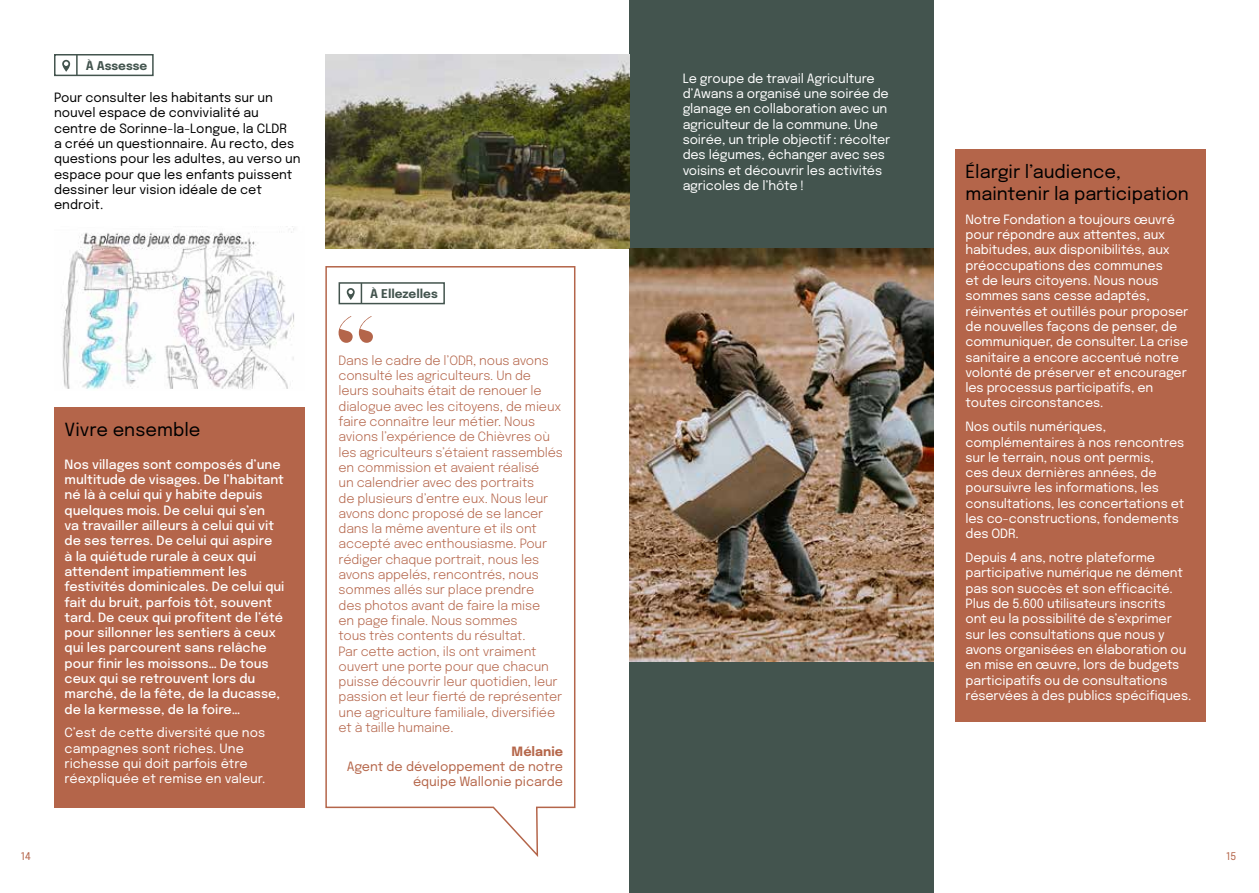
<style>
.page{position:relative;width:1259px;height:893px;background:#fff}
.page>*{position:absolute;margin:0;border:0;box-sizing:border-box;transform-origin:0 0}
.t1{font:18px/21.6px "Epilogue";color:#000}
.t2{font:12.75px/15.3px "Epilogue";letter-spacing:-.01em;color:#fff}
.t3{font:12.75px/15.3px "Epilogue";letter-spacing:-.01em;color:#b4654a}
.t4{font:500 12.75px/15.3px "Epilogue";color:#fff}
.t5{font:12.75px/15.3px "Epilogue";color:#000}
.t6{font:12.75px/15.3px "Epilogue";color:#b5664a;text-align:right}
.t7{font:700 12.75px "Epilogue";color:#b5664a}
.t8{font:700 12px "Epilogue";color:#43544e}
.t9{font:10.5px "Epilogue";color:#b4654a}
</style>
<div class="page">
<div style="left:54px;top:407px;width:250px;height:401px;background:#b4654a"></div>
<div style="left:955px;top:149px;width:250px;height:573px;background:#b4654a"></div>
<svg style="left:325px;top:266px;width:251px;height:591px"></svg>
<div style="left:629px;top:0;width:304px;height:893px;background:#43544e"></div>
<img style="left:325px;top:54px;width:304px;height:194px">
<img style="left:629px;top:248px;width:304px;height:413px">
<svg style="left:338px;top:316px;width:35px;height:27px"></svg>
<img style="left:62px;top:228px;width:232px;height:161px">
<div style="left:54px;top:54px;width:100px;height:22px;background:#fff;border:2px solid #43544e"></div>
<hr style="left:76px;top:55px;width:2px;height:20px;background:#43544e">
<svg style="left:62px;top:60px;width:8px;height:12px"></svg>
<div style="left:338px;top:282px;width:107px;height:22px;background:#fff;border:2px solid #43544e"></div>
<svg style="left:361px;top:283px;width:1px;height:21px"></svg>
<svg style="left:347px;top:288px;width:8px;height:12px"></svg>
<p class="t8" style="left:86px;top:57px;width:63px">À Assesse</p>
<p class="t5" style="left:54px;top:89px;width:248px">Pour consulter les habitants sur un nouvel espace de convivialité au centre de Sorinne-la-Longue, la CLDR<br>a créé un questionnaire. Au recto, des questions pour les adultes, au verso un espace pour que les enfants puissent dessiner leur vision idéale de cet endroit.</p>
<h1 class="t1" style="left:65px;top:418px;width:137px">Vivre ensemble</h1>
<p class="t4" style="left:65px;top:456px;width:221px">Nos villages sont composés d’une multitude de visages. De l’habitant né là à celui qui y habite depuis quelques mois. De celui qui s’en<br>va travailler ailleurs à celui qui vit de ses terres. De celui qui aspire<br>à la quiétude rurale à ceux qui attendent impatiemment les festivités dominicales. De celui qui fait du bruit, parfois tôt, souvent tard. De ceux qui profitent de l’été pour sillonner les sentiers à ceux qui les parcourent sans relâche pour finir les moissons… De tous ceux qui se retrouvent lors du marché, de la fête, de la ducasse, de la kermesse, de la foire…</p>
<p class="t2" style="left:65px;top:724px;width:202px">C’est de cette diversité que nos campagnes sont riches. Une richesse qui doit parfois être réexpliquée et remise en valeur.</p>
<p class="t8" style="left:370px;top:285px;width:69px">À Ellezelles</p>
<p class="t3" style="left:338px;top:352px;width:226px">Dans le cadre de l’ODR, nous avons consulté les agriculteurs. Un de leurs souhaits était de renouer le dialogue avec les citoyens, de mieux faire connaître leur métier. Nous avions l’expérience de Chièvres où les agriculteurs s’étaient rassemblés en commission et avaient réalisé<br>un calendrier avec des portraits<br>de plusieurs d’entre eux. Nous leur avons donc proposé de se lancer dans la même aventure et ils ont accepté avec enthousiasme. Pour rédiger chaque portrait, nous les avons appelés, rencontrés, nous sommes allés sur place prendre<br>des photos avant de faire la mise<br>en page finale. Nous sommes<br>tous très contents du résultat.<br>Par cette action, ils ont vraiment ouvert une porte pour que chacun puisse découvrir leur quotidien, leur passion et leur fierté de représenter une agriculture familiale, diversifiée et à taille humaine.</p>
<p class="t7" style="left:511px;top:742px;width:53px">Mélanie</p>
<p class="t6" style="left:347px;top:758px;width:218px">Agent de développement de notre équipe Wallonie picarde</p>
<p class="t2" style="left:682px;top:70px;width:209px">Le groupe de travail Agriculture d’Awans a organisé une soirée de glanage en collaboration avec un agriculteur de la commune. Une soirée, un triple objectif : récolter des légumes, échanger avec ses voisins et découvrir les activités agricoles de l’hôte !</p>
<h1 class="t1" style="left:965px;top:160px;width:225px">Élargir l’audience, maintenir la participation</h1>
<p class="t2" style="left:965px;top:211px;width:224px">Notre Fondation a toujours œuvré pour répondre aux attentes, aux habitudes, aux disponibilités, aux préoccupations des communes<br>et de leurs citoyens. Nous nous sommes sans cesse adaptés, réinventés et outillés pour proposer de nouvelles façons de penser, de communiquer, de consulter. La crise sanitaire a encore accentué notre volonté de préserver et encourager les processus participatifs, en toutes circonstances.</p>
<p class="t2" style="left:965px;top:418px;width:220px">Nos outils numériques, complémentaires à nos rencontres sur le terrain, nous ont permis,<br>ces deux dernières années, de poursuivre les informations, les consultations, les concertations et les co-constructions, fondements des ODR.</p>
<p class="t2" style="left:965px;top:549px;width:227px">Depuis 4 ans, notre plateforme participative numérique ne dément pas son succès et son efficacité.<br>Plus de 5.600 utilisateurs inscrits<br>ont eu la possibilité de s’exprimer sur les consultations que nous y avons organisées en élaboration ou en mise en œuvre, lors de budgets participatifs ou de consultations réservées à des publics spécifiques.</p>
<p class="t9" style="left:21px;top:849px;width:12px">14</p>
<p class="t9" style="left:1226px;top:849px;width:12px">15</p>
</div>
